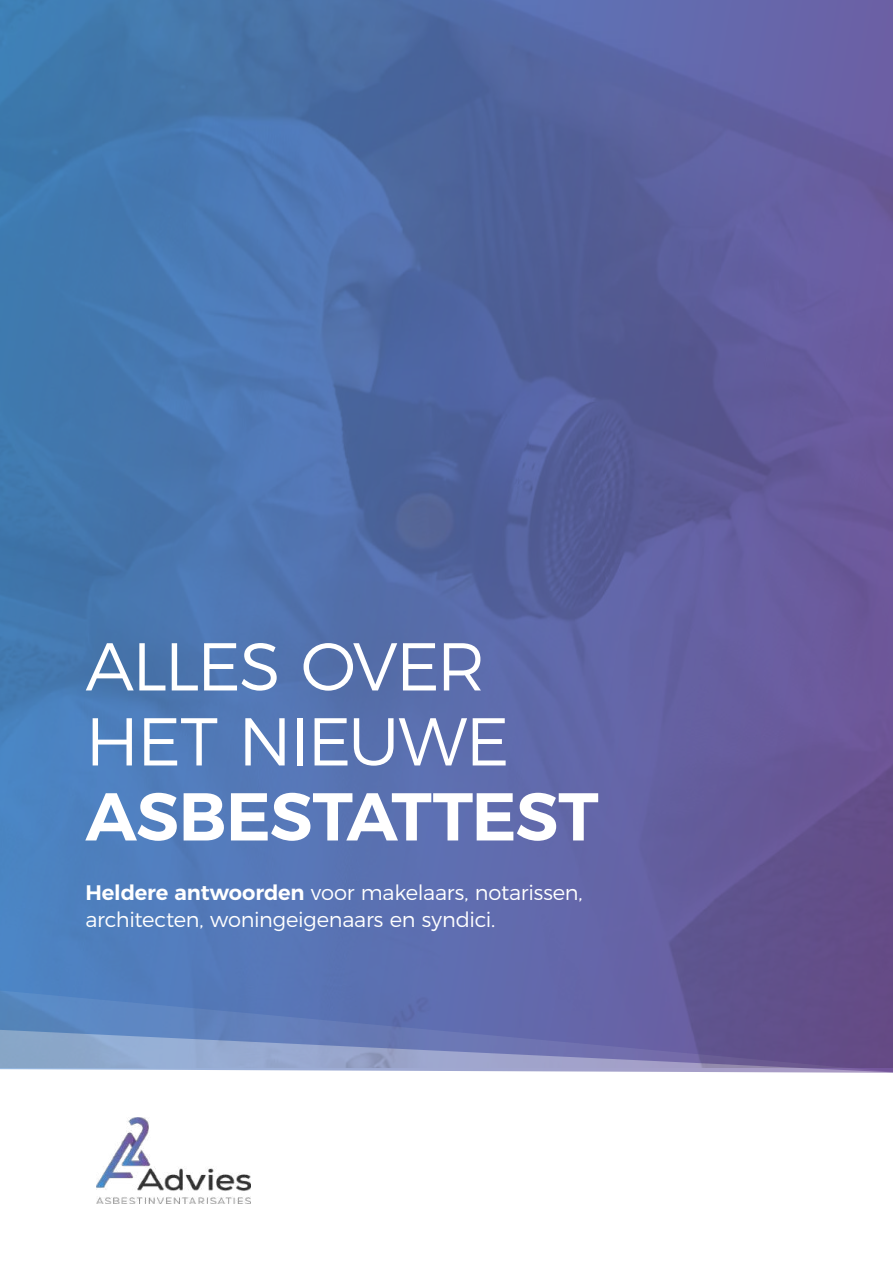
<style>
.page{position:relative;width:893px;height:1263px;background:#fff}
.page>*{position:absolute;margin:0;border:0;box-sizing:border-box;transform-origin:0 0}
.t1{font:300 67.5px/75px "Montserrat";letter-spacing:-.03em;color:#fff}
.t2{font:600 67.5px "Montserrat";letter-spacing:-.01em;color:#fff}
.t3{font:300 21px/27px "Montserrat";letter-spacing:-.015em;color:#fff}
.s1{font-weight:600}
</style>
<div class="page">
<img style="left:0;top:0;width:893px;height:1067px">
<img style="left:96px;top:1117px;width:154px;height:86px">
<h1 class="t1" style="left:85px;top:623px;width:425px">ALLES OVER<br>HET NIEUWE</h1>
<h1 class="t2" style="left:85px;top:762px;width:515px">ASBESTATTEST</h1>
<p class="t3" style="left:85px;top:877px;width:499px"><span class="s1">Heldere antwoorden</span> voor makelaars, notarissen, architecten, woningeigenaars en syndici.</p>
</div>
